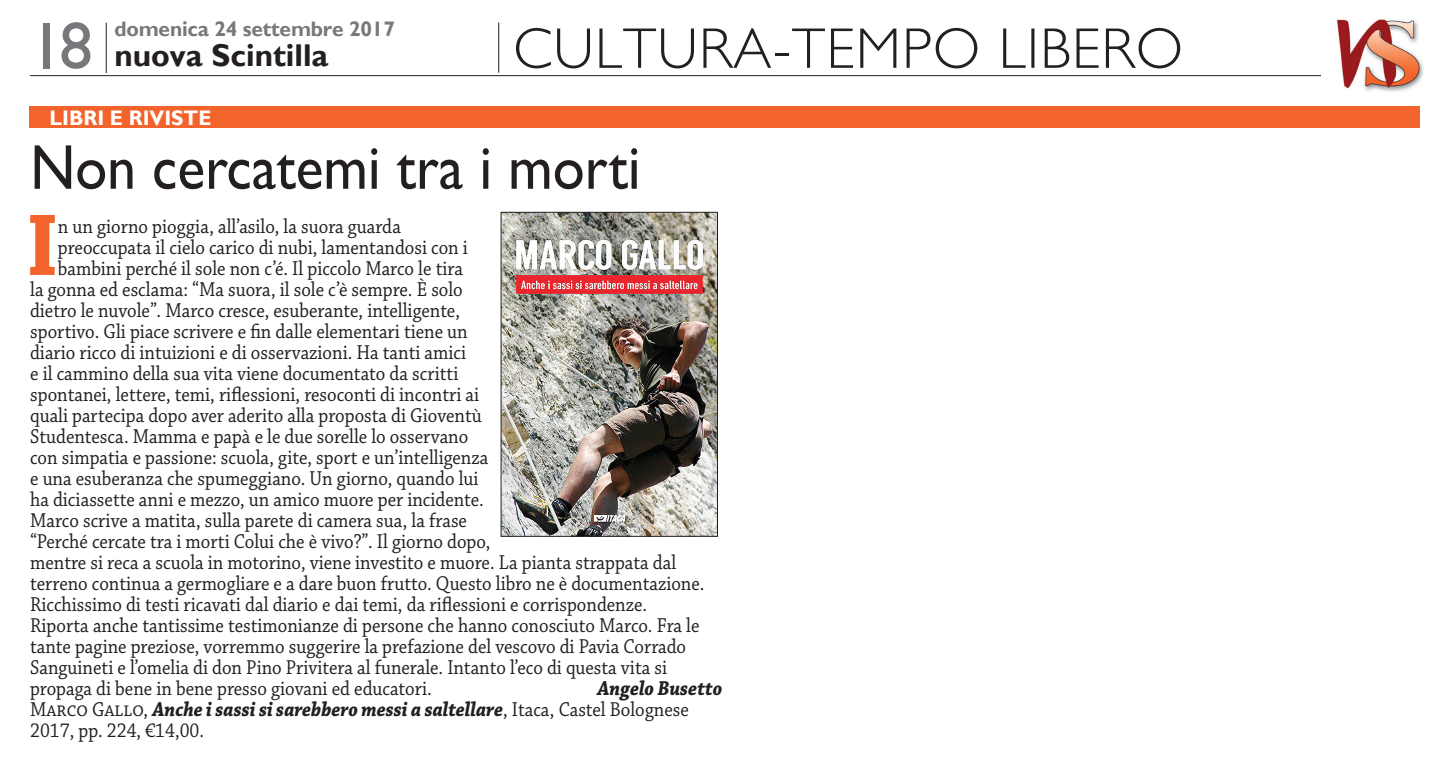
<style>
.page{position:relative;width:1450px;height:776px;background:#fff}
.page>*{position:absolute;margin:0;border:0;box-sizing:border-box;transform-origin:0 0}
.t1{font:700 92.23px "Chaparral Pro";color:#f2642c;scale:.89 1}
.t2{font:66.5px "Gill Sans";color:#76787b}
.t3{font:63.52px "Gill Sans";color:#231f20;scale:.91 1}
.t4{font:300 57.75px "Gill Sans";letter-spacing:.02em;color:#231f20}
.t5{font:700 31.5px "Gill Sans";color:#231f20}
.t6{font:21.18px/21px "Chaparral Pro";color:#231f20;scale:.89 1}
.t7{font:italic 700 21.18px "Chaparral Pro";color:#231f20;scale:.89 1}
.t8{font:700 21px "Gill Sans";letter-spacing:-.01em;color:#76787b}
.t9{font:700 21px "Gill Sans";color:#fff}
.s1{font-weight:700;font-style:italic}
</style>
<div class="page">
<div style="left:30px;top:107px;width:1389px;height:21px;background:#f2642c"></div>
<hr style="left:106px;top:23px;width:1px;height:50px;background:#231f20">
<hr style="left:30px;top:75px;width:1292px;height:1px;background:#231f20">
<hr style="left:498px;top:22px;width:1px;height:51px;background:#231f20">
<img style="left:1321px;top:19px;width:103px;height:73px">
<img style="left:502px;top:214px;width:214px;height:321px">
<div style="left:500px;top:212px;width:218px;height:325px;border:1px solid #231f20"></div>
<p class="t2" style="left:30px;top:8px;width:64px">18</p>
<p class="t8" style="left:114px;top:16px;width:282px">domenica 24 settembre 2017</p>
<p class="t5" style="left:114px;top:37px;width:215px">nuova Scintilla</p>
<p class="t4" style="left:513px;top:16px;width:671px">CULTURA-TEMPO LIBERO</p>
<p class="t9" style="left:50px;top:105px;width:163px">LIBRI E RIVISTE</p>
<p class="t3" style="left:30px;top:130px;width:672px">Non cercatemi tra i morti</p>
<p class="t1" style="left:27px;top:191px;width:37px">I</p>
<p class="t6" style="left:58px;top:216px;width:387px">n un giorno pioggia, all’asilo, la suora guarda</p>
<p class="t6" style="left:58px;top:237px;width:462px">preoccupata il cielo carico di nubi, lamentandosi con i</p>
<p class="t6" style="left:58px;top:258px;width:456px">bambini perché il sole non c’é. Il piccolo Marco le tira</p>
<p class="t6" style="left:30px;top:279px;width:488px">la gonna ed esclama: “Ma suora, il sole c’è sempre. È solo</p>
<p class="t6" style="left:30px;top:300px;width:484px">dietro le nuvole”. Marco cresce, esuberante, intelligente,</p>
<p class="t6" style="left:30px;top:321px;width:493px">sportivo. Gli piace scrivere e fin dalle elementari tiene un</p>
<p class="t6" style="left:30px;top:343px;width:491px">diario ricco di intuizioni e di osservazioni. Ha tanti amici</p>
<p class="t6" style="left:30px;top:364px;width:483px">e il cammino della sua vita viene documentato da scritti</p>
<p class="t6" style="left:30px;top:385px;width:506px">spontanei, lettere, temi, riflessioni, resoconti di incontri ai</p>
<p class="t6" style="left:30px;top:406px;width:509px">quali partecipa dopo aver aderito alla proposta di Gioventù</p>
<p class="t6" style="left:30px;top:427px;width:494px">Studentesca. Mamma e papà e le due sorelle lo osservano</p>
<p class="t6" style="left:30px;top:448px;width:516px">con simpatia e passione: scuola, gite, sport e un’intelligenza</p>
<p class="t6" style="left:30px;top:469px;width:505px">e una esuberanza che spumeggiano. Un giorno, quando lui</p>
<p class="t6" style="left:30px;top:490px;width:511px">ha diciassette anni e mezzo, un amico muore per incidente.</p>
<p class="t6" style="left:30px;top:511px;width:492px">Marco scrive a matita, sulla parete di camera sua, la frase</p>
<p class="t6" style="left:30px;top:532px;width:519px">“Perché cercate tra i morti Colui che è vivo?”. Il giorno dopo,</p>
<p class="t6" style="left:30px;top:553px;width:727px">mentre si reca a scuola in motorino, viene investito e muore. La pianta strappata dal</p>
<p class="t6" style="left:30px;top:574px;width:759px">terreno continua a germogliare e a dare buon frutto. Questo libro ne è documentazione.</p>
<p class="t6" style="left:30px;top:595px;width:695px">Ricchissimo di testi ricavati dal diario e dai temi, da riflessioni e corrispondenze.</p>
<p class="t6" style="left:30px;top:616px;width:753px">Riporta anche tantissime testimonianze di persone che hanno conosciuto Marco. Fra le</p>
<p class="t6" style="left:30px;top:637px;width:738px">tante pagine preziose, vorremmo suggerire la prefazione del vescovo di Pavia Corrado</p>
<p class="t6" style="left:30px;top:658px;width:717px">Sanguineti e l’omelia di don Pino Privitera al funerale. Intanto l’eco di questa vita si</p>
<p class="t6" style="left:30px;top:679px;width:452px">propaga di bene in bene presso giovani ed educatori.</p>
<p class="t7" style="left:597px;top:676px;width:142px">Angelo Busetto</p>
<p class="t6" style="left:30px;top:699px;width:741px">Marco Gallo, <span class="s1">Anche i sassi si sarebbero messi a saltellare</span>, Itaca, Castel Bolognese<br>2017, pp. 224, €14,00.</p>
</div>
